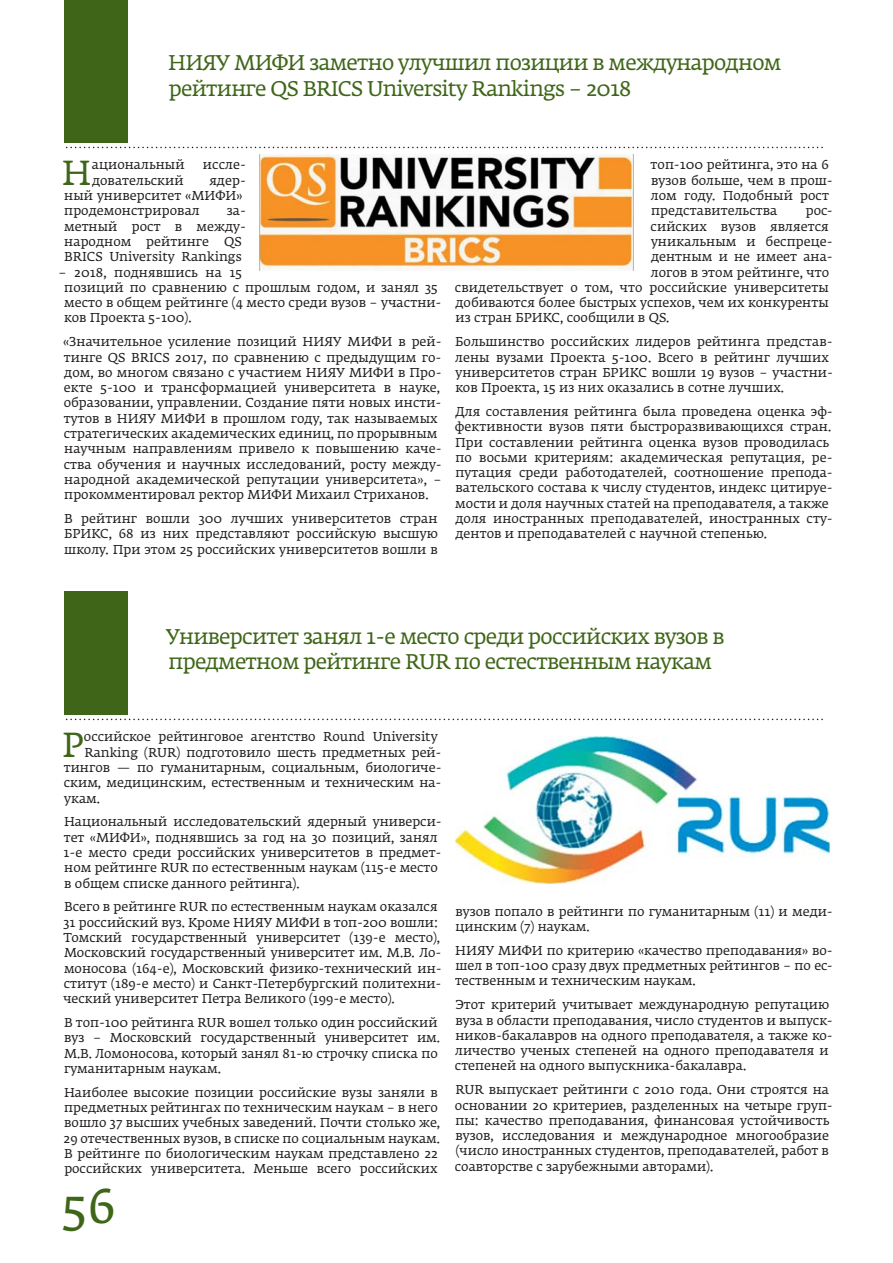
<style>
.page{position:relative;width:893px;height:1263px;background:#fff}
.page>*{position:absolute;margin:0;border:0;box-sizing:border-box;transform-origin:0 0}
.t1{font:48px "Fedra Serif A Pro";color:#3f6618}
.t2{font:34.35px "Fedra Serif A Pro";color:#3f6618}
.t3{font:21px/25.5px "Fedra Serif A Pro";letter-spacing:-.035em;color:#3f6618}
.t4{font:12.75px/15.3px "Fedra Serif A Pro";color:#231f20}
</style>
<div class="page">
<svg style="left:66px;top:719px;width:757px;height:1px"></svg>
<div style="left:64px;top:591px;width:64px;height:123px;background:#3f6618"></div>
<img style="left:455px;top:736px;width:374px;height:147px">
<svg style="left:66px;top:147px;width:757px;height:1px"></svg>
<div style="left:64px;top:0;width:64px;height:142px;background:#3f6618"></div>
<img style="left:259px;top:155px;width:375px;height:115px">
<h3 class="t3" style="left:168px;top:51px;width:615px">НИЯУ МИФИ заметно улучшил позиции в международном рейтинге QS BRICS University Rankings – 2018</h3>
<h2 class="t2" style="left:62px;top:155px;width:31px">Н</h2>
<p class="t4" style="left:92px;top:158px;width:94px">ациональный</p>
<p class="t4" style="left:203px;top:158px;width:45px">иссле-</p>
<p class="t4" style="left:92px;top:173px;width:93px">довательский</p>
<p class="t4" style="left:64px;top:173px;width:183px;text-indent:145px">ядер&shy;ный университет «МИФИ» продемонстрировал</p>
<p class="t4" style="left:64px;top:204px;width:183px;text-indent:163px">за&shy;метный рост в между&shy;народном рейтинге QS<br>BRICS University Rankings</p>
<p class="t4" style="left:64px;top:265px;width:379px;text-indent:-5px">– 2018, поднявшись на 15<br>позиций по сравнению с прошлым годом, и занял 35 место в общем рейтинге (4 место среди вузов – участни&shy;ков Проекта 5-100).</p>
<p class="t4" style="left:63px;top:335px;width:380px">«Значительное усиление позиций НИЯУ МИФИ в рей&shy;тинге QS BRICS 2017, по сравнению с предыдущим го&shy;дом, во многом связано с участием НИЯУ МИФИ в Про&shy;екте 5-100 и трансформацией университета в науке, образовании, управлении. Создание пяти новых инсти&shy;тутов в НИЯУ МИФИ в прошлом году, так называемых стратегических академических единиц, по прорывным научным направлениям привело к повышению каче&shy;ства обучения и научных исследований, росту между&shy;народной академической репутации университета», – прокомментировал ректор МИФИ Михаил Стриханов.</p>
<p class="t4" style="left:64px;top:512px;width:375px;text-align:justify">В рейтинг вошли 300 лучших университетов стран БРИКС, 68 из них представляют российскую высшую школу. При этом 25 российских университетов вошли в</p>
<p class="t4" style="left:651px;top:158px;width:184px">топ-100 рейтинга, это на 6 вузов больше, чем в прош&shy;лом году. Подобный рост представительства</p>
<p class="t4" style="left:806px;top:204px;width:29px">рос-</p>
<p class="t4" style="left:651px;top:219px;width:180px">сийских вузов является</p>
<p class="t4" style="left:651px;top:234px;width:183px">уникальным и беспреце-</p>
<p class="t4" style="left:651px;top:250px;width:183px">дентным и не имеет ана-</p>
<p class="t4" style="left:651px;top:265px;width:180px">логов в этом рейтинге, что</p>
<p class="t4" style="left:455px;top:280px;width:375px">свидетельствует о том, что российские университеты</p>
<p class="t4" style="left:455px;top:296px;width:375px">добиваются более быстрых успехов, чем их конкуренты</p>
<p class="t4" style="left:455px;top:311px;width:215px">из стран БРИКС, сообщили в QS.</p>
<p class="t4" style="left:455px;top:335px;width:379px">Большинство российских лидеров рейтинга представ&shy;лены вузами Проекта 5-100. Всего в рейтинг лучших университетов стран БРИКС вошли 19 вузов – участни&shy;ков Проекта, 15 из них оказались в сотне лучших.</p>
<p class="t4" style="left:455px;top:404px;width:379px">Для составления рейтинга была проведена оценка эф&shy;фективности вузов пяти быстроразвивающихся стран.<br>При составлении рейтинга оценка вузов проводилась по восьми критериям: академическая репутация, ре&shy;путация среди работодателей, соотношение препода&shy;вательского состава к числу студентов, индекс цитируе&shy;мости и доля научных статей на преподавателя, а также доля иностранных преподавателей, иностранных сту&shy;дентов и преподавателей с научной степенью.</p>
<h3 class="t3" style="left:166px;top:625px;width:560px">Университет занял 1-е место среди российских вузов в предметном рейтинге RUR по естественным наукам</h3>
<h2 class="t2" style="left:62px;top:727px;width:23px">Р</h2>
<p class="t4" style="left:84px;top:730px;width:355px">оссийское рейтинговое агентство Round University</p>
<p class="t4" style="left:84px;top:745px;width:359px">Ranking (RUR) подготовило шесть предметных рей-</p>
<p class="t4" style="left:64px;top:760px;width:379px">тингов — по гуманитарным, социальным, биологиче-</p>
<p class="t4" style="left:64px;top:776px;width:379px">ским, медицинским, естественным и техническим на-</p>
<p class="t4" style="left:64px;top:791px;width:37px">укам.</p>
<p class="t4" style="left:64px;top:815px;width:379px">Национальный исследовательский ядерный универси&shy;тет «МИФИ», поднявшись за год на 30 позиций, занял 1-е место среди российских университетов в предмет&shy;ном рейтинге RUR по естественным наукам (115-е место в общем списке данного рейтинга).</p>
<p class="t4" style="left:63px;top:900px;width:380px">Всего в рейтинге RUR по естественным наукам оказался 31 российский вуз. Кроме НИЯУ МИФИ в топ-200 вошли:<br>Томский государственный университет (139-е место), Московский государственный университет им. М.В. Ло&shy;моносова (164-е), Московский физико-технический ин&shy;ститут (189-е место) и Санкт-Петербургский политехни&shy;ческий университет Петра Великого (199-е место).</p>
<p class="t4" style="left:64px;top:1015px;width:378px">В топ-100 рейтинга RUR вошел только один российский вуз – Московский государственный университет им.<br>М.В. Ломоносова, который занял 81-ю строчку списка по гуманитарным наукам.</p>
<p class="t4" style="left:64px;top:1085px;width:378px">Наиболее высокие позиции российские вузы заняли в предметных рейтингах по техническим наукам – в него вошло 37 высших учебных заведений. Почти столько же, 29 отечественных вузов, в списке по социальным наукам.<br>В рейтинге по биологическим наукам представлено 22 российских университета. Меньше всего российских</p>
<h1 class="t1" style="left:63px;top:1181px;width:54px">56</h1>
<p class="t4" style="left:455px;top:904px;width:379px">вузов попало в рейтинги по гуманитарным (11) и меди&shy;цинским (7) наукам.</p>
<p class="t4" style="left:455px;top:943px;width:379px;text-align:justify">НИЯУ МИФИ по критерию «качество преподавания» во&shy;шел в топ-100 сразу двух предметных рейтингов – по ес&shy;тественным и техническим наукам.</p>
<p class="t4" style="left:455px;top:998px;width:379px">Этот критерий учитывает международную репутацию вуза в области преподавания, число студентов и выпуск&shy;ников-бакалавров на одного преподавателя, а также ко&shy;личество ученых степеней на одного преподавателя и степеней на одного выпускника-бакалавра.</p>
<p class="t4" style="left:455px;top:1083px;width:379px">RUR выпускает рейтинги с 2010 года. Они строятся на основании 20 критериев, разделенных на четыре груп&shy;пы: качество преподавания, финансовая устойчивость вузов, исследования и международное многообразие (число иностранных студентов, преподавателей, работ в соавторстве с зарубежными авторами).</p>
</div>
